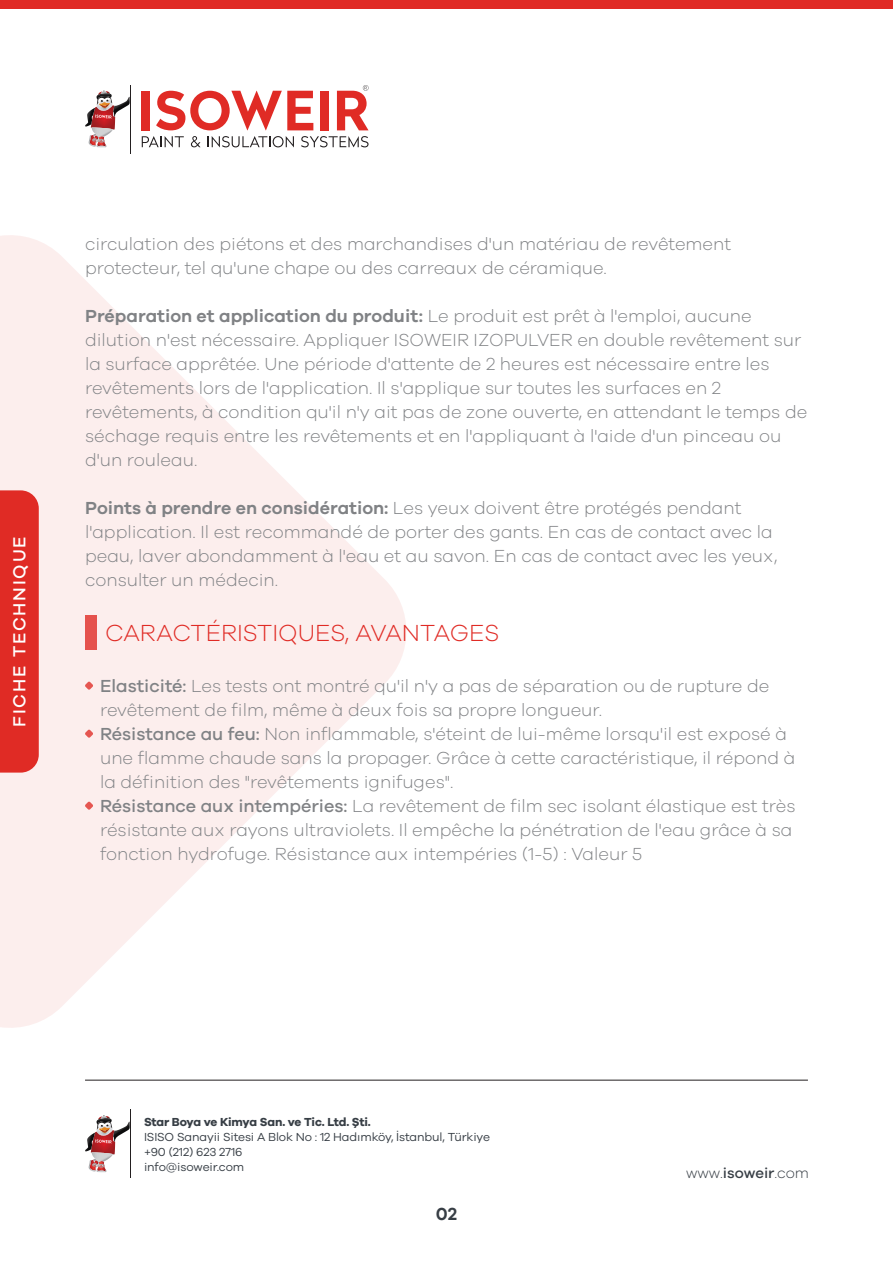
<style>
.page{position:relative;width:893px;height:1263px;background:#fff}
.page>*{position:absolute;margin:0;border:0;box-sizing:border-box;transform-origin:0 0}
.t1{font:300 24px "Galano Grotesque";color:#e02b25}
.t2{font:300 18px/24px "Galano Grotesque";color:#808285}
.t3{font:500 18px "Galano Grotesque";letter-spacing:.1em;color:#fff}
.t4{font:600 18px "Galano Grotesque";color:#373e45}
.t5{font:300 15px "Galano Grotesque";color:#373e45}
.t6{font:12px/15px "Galano Grotesque";letter-spacing:-.01em;color:#373e45}
.t7{font:700 12px "Galano Grotesque";letter-spacing:-.02em;color:#373e45}
.s1{font-weight:600}
.s2{font-weight:500}
</style>
<div class="page">
<svg style="left:0;top:235px;width:406px;height:793px;fill:#fceeed"></svg>
<div style="left:0;top:490px;width:39px;height:283px;background:#e02b25"></div>
<hr style="left:130px;top:85px;width:1px;height:68px;background:#231f20">
<svg style="left:85px;top:91px;width:45px;height:56px"></svg>
<svg style="left:142px;top:136px;width:42px;height:11px"></svg>
<svg style="left:191px;top:136px;width:10px;height:11px"></svg>
<svg style="left:208px;top:136px;width:86px;height:11px"></svg>
<svg style="left:301px;top:136px;width:68px;height:11px"></svg>
<div style="left:142px;top:91px;width:8px;height:39px;background:#e02b25"></div>
<svg style="left:156px;top:91px;width:157px;height:39px"></svg>
<div style="left:320px;top:91px;width:8px;height:39px;background:#e02b25"></div>
<svg style="left:337px;top:85px;width:32px;height:45px"></svg>
<hr style="left:130px;top:1110px;width:1px;height:68px;background:#231f20">
<svg style="left:85px;top:1115px;width:45px;height:57px"></svg>
<hr style="left:85px;top:1080px;width:723px;height:1px;background:#231f20">
<div style="left:0;top:0;width:893px;height:9px;background:#e02b25"></div>
<div style="left:85px;top:616px;width:11px;height:34px;background:#e5524d"></div>
<svg style="left:85px;top:730px;width:8px;height:8px"></svg>
<svg style="left:85px;top:802px;width:8px;height:8px"></svg>
<svg style="left:85px;top:682px;width:8px;height:8px"></svg>
<p class="t3" style="left:9px;top:727px;width:192px;rotate:-90deg">FICHE TECHNIQUE</p>
<p class="t2" style="left:85px;top:231px;width:648px">circulation des piétons et des marchandises d'un matériau de revêtement protecteur, tel qu'une chape ou des carreaux de céramique.</p>
<p class="t2" style="left:85px;top:303px;width:724px"><span class="s1">Préparation et application du produit:</span> Le produit est prêt à l'emploi, aucune dilution n'est nécessaire. Appliquer ISOWEIR IZOPULVER en double revêtement sur la surface apprêtée. Une période d'attente de 2 heures est nécessaire entre les revêtements lors de l'application. Il s'applique sur toutes les surfaces en 2 revêtements, à condition qu'il n'y ait pas de zone ouverte, en attendant le temps de séchage requis entre les revêtements et en l'appliquant à l'aide d'un pinceau ou d'un rouleau.</p>
<p class="t2" style="left:85px;top:495px;width:694px"><span class="s1">Points à prendre en considération:</span> Les yeux doivent être protégés pendant l'application. Il est recommandé de porter des gants. En cas de contact avec la peau, laver abondamment à l'eau et au savon. En cas de contact avec les yeux, consulter un médecin.</p>
<h1 class="t1" style="left:105px;top:618px;width:396px">CARACTÉRISTIQUES, AVANTAGES</h1>
<p class="t2" style="left:100px;top:673px;width:697px"><span class="s2">Elasticité:</span> Les tests ont montré qu'il n'y a pas de séparation ou de rupture de revêtement de film, même à deux fois sa propre longueur.<br><span class="s2">Résistance au feu:</span> Non inflammable, s'éteint de lui-même lorsqu'il est exposé à une flamme chaude sans la propager. Grâce à cette caractéristique, il répond à la définition des "revêtements ignifuges".<br><span class="s2">Résistance aux intempéries:</span> La revêtement de film sec isolant élastique est très résistante aux rayons ultraviolets. Il empêche la pénétration de l'eau grâce à sa fonction hydrofuge. Résistance aux intempéries (1-5) : Valeur 5</p>
<p class="t7" style="left:144px;top:1114px;width:228px">Star Boya ve Kimya San. ve Tic. Ltd. Şti.</p>
<p class="t6" style="left:144px;top:1128px;width:347px">ISISO Sanayii Sitesi A Blok No : 12 Hadımköy, İstanbul, Türkiye +90 (212) 623 2716<br>info@isoweir.com</p>
<p class="t4" style="left:436px;top:1203px;width:23px">02</p>
<p class="t5" style="left:686px;top:1164px;width:124px">www.<span class="s2">isoweir</span>.com</p>
</div>
